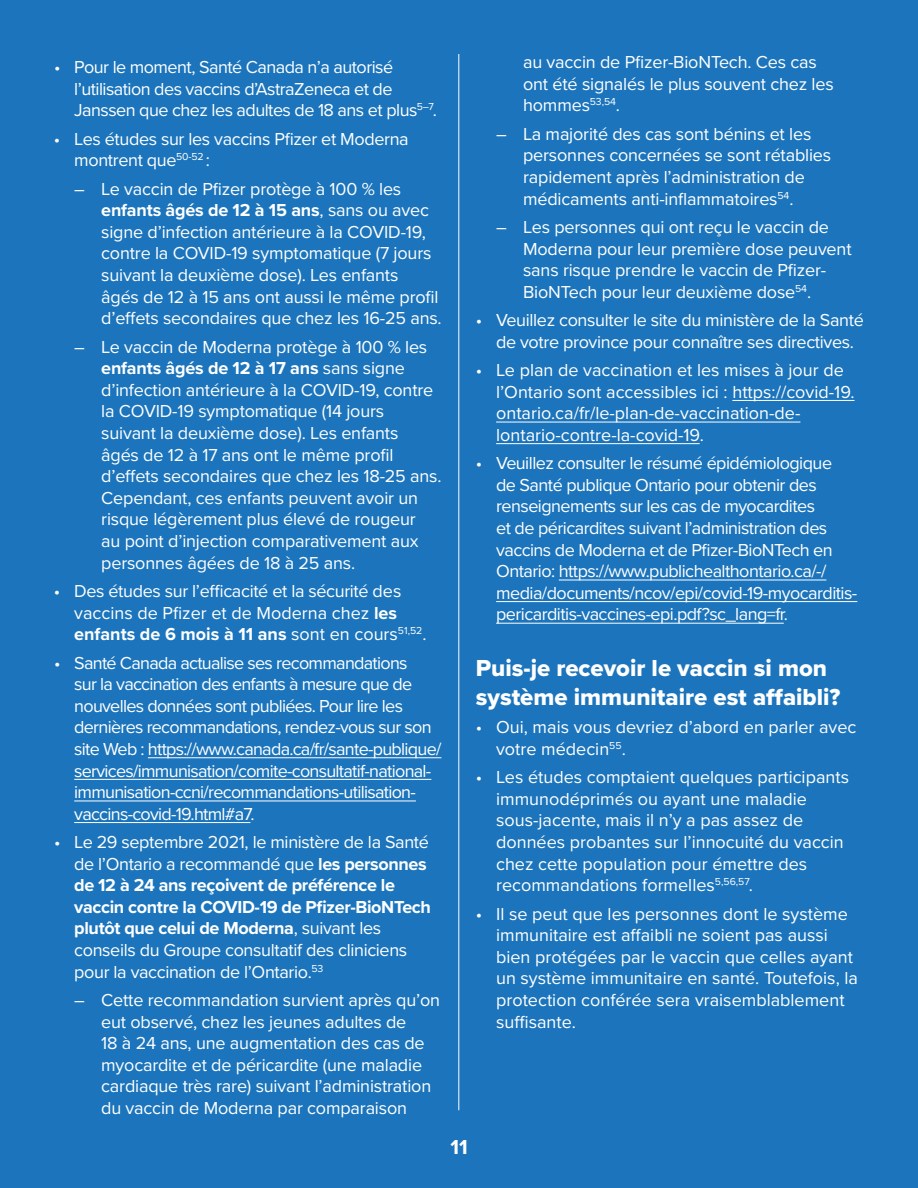
<style>
.page{position:relative;width:918px;height:1188px;background:#1c75bc}
.page>*{position:absolute;margin:0;border:0;box-sizing:border-box;transform-origin:0 0}
.t1{font:24px/28.8px "Proxima Nova Extrabld";color:#fff}
.t2{font:700 21px "Proxima Nova";color:#fff}
.t3{font:18px/21.6px "Proxima Nova";letter-spacing:-.01em;color:#fff}
.t4{font:18px/21.6px "Proxima Nova";letter-spacing:-.03em;color:#fff}
.t5{font:18px/21.6px "Proxima Nova";letter-spacing:-.04em;color:#fff}
.s1{font-weight:700}
</style>
<div class="page">
<hr style="left:732px;top:400px;width:123px;height:1px;background:#fff">
<hr style="left:496px;top:422px;width:304px;height:1px;background:#fff">
<hr style="left:496px;top:443px;width:204px;height:1px;background:#fff">
<hr style="left:559px;top:580px;width:267px;height:1px;background:#fff">
<hr style="left:496px;top:601px;width:361px;height:1px;background:#fff">
<hr style="left:496px;top:623px;width:288px;height:1px;background:#fff">
<hr style="left:148px;top:757px;width:293px;height:1px;background:#fff">
<hr style="left:74px;top:779px;width:357px;height:1px;background:#fff">
<hr style="left:74px;top:800px;width:342px;height:1px;background:#fff">
<hr style="left:74px;top:822px;width:176px;height:1px;background:#fff">
<hr style="left:459px;top:54px;width:1px;height:1056px;background:#fff">
<p class="t4" style="left:74px;top:56px;width:364px;text-indent:-20px">• Pour le moment, Santé Canada n’a autorisé l’utilisation des vaccins d’AstraZeneca et de<br>Janssen que chez les adultes de 18 ans et plus<sup>5–7</sup>.</p>
<p class="t3" style="left:74px;top:127px;width:336px;text-indent:-20px">• Les études sur les vaccins Pfizer et Moderna montrent que<sup>50-52</sup> :</p>
<p class="t3" style="left:101px;top:177px;width:342px;text-indent:-27px">― Le vaccin de Pfizer protège à 100 % les <span class="s1">enfants âgés de 12 à 15 ans</span>, sans ou avec signe d’infection antérieure à la COVID-19, contre la COVID-19 symptomatique (7 jours suivant la deuxième dose). Les enfants<br>âgés de 12 à 15 ans ont aussi le même profil d’effets secondaires que chez les 16-25 ans.</p>
<p class="t3" style="left:101px;top:335px;width:342px;text-indent:-27px">― Le vaccin de Moderna protège à 100 % les <span class="s1">enfants âgés de 12 à 17 ans</span> sans signe d’infection antérieure à la COVID-19, contre la COVID-19 symptomatique (14 jours suivant la deuxième dose). Les enfants<br>âgés de 12 à 17 ans ont le même profil d’effets secondaires que chez les 18-25 ans.<br>Cependant, ces enfants peuvent avoir un risque légèrement plus élevé de rougeur<br>au point d’injection comparativement aux personnes âgées de 18 à 25 ans.</p>
<p class="t3" style="left:74px;top:579px;width:354px;text-indent:-20px">• Des études sur l’efficacité et la sécurité des vaccins de Pfizer et de Moderna chez <span class="s1">les enfants de 6 mois à 11 ans</span> sont en cours<sup>51,52</sup>.</p>
<p class="t5" style="left:74px;top:651px;width:369px;text-indent:-20px">• Santé Canada actualise ses recommandations<br>sur la vaccination des enfants à mesure que de nouvelles données sont publiées. Pour lire les dernières recommandations, rendez-vous sur son site Web : https://www.canada.ca/fr/sante-publique/ services/immunisation/comite-consultatif-national&shy;immunisation-ccni/recommandations-utilisation&shy;vaccins-covid-19.html#a7.</p>
<p class="t3" style="left:74px;top:830px;width:358px;text-indent:-20px">• Le 29 septembre 2021, le ministère de la Santé de l’Ontario a recommandé que <span class="s1">les personnes de 12 à 24 ans reçoivent de préférence le vaccin contre la COVID-19 de Pfizer-BioNTech plutôt que celui de Moderna</span>, suivant les conseils du Groupe consultatif des cliniciens pour la vaccination de l’Ontario.<sup>53</sup></p>
<p class="t3" style="left:101px;top:988px;width:340px;text-indent:-27px">― Cette recommandation survient après qu’on eut observé, chez les jeunes adultes de<br>18 à 24 ans, une augmentation des cas de myocardite et de péricardite (une maladie cardiaque très rare) suivant l’administration du vaccin de Moderna par comparaison</p>
<p class="t2" style="left:450px;top:1132px;width:19px">11</p>
<p class="t3" style="left:523px;top:51px;width:312px">au vaccin de Pfizer-BioNTech. Ces cas ont été signalés le plus souvent chez les hommes<sup>53,54</sup>.</p>
<p class="t3" style="left:523px;top:122px;width:310px;text-indent:-27px">― La majorité des cas sont bénins et les personnes concernées se sont rétablies rapidement après l’administration de médicaments anti-inflammatoires<sup>54</sup>.</p>
<p class="t3" style="left:523px;top:215px;width:330px;text-indent:-27px">― Les personnes qui ont reçu le vaccin de Moderna pour leur première dose peuvent sans risque prendre le vaccin de Pfizer-BioNTech pour leur deuxième dose<sup>54</sup>.</p>
<p class="t3" style="left:476px;top:308px;width:389px;text-align:center">• Veuillez consulter le site du ministère de la Santé de votre province pour connaître ses directives.</p>
<p class="t3" style="left:496px;top:358px;width:360px;text-indent:-20px">• Le plan de vaccination et les mises à jour de l’Ontario sont accessibles ici : https://covid-19. ontario.ca/fr/le-plan-de-vaccination-de&shy;lontario-contre-la-covid-19.</p>
<p class="t4" style="left:496px;top:452px;width:363px;text-indent:-20px">• Veuillez consulter le résumé épidémiologique<br>de Santé publique Ontario pour obtenir des renseignements sur les cas de myocardites<br>et de péricardites suivant l’administration des vaccins de Moderna et de Pfizer-BioNTech en Ontario: https://www.publichealthontario.ca/-/ media/documents/ncov/epi/covid-19-myocarditis&shy;pericarditis-vaccines-epi.pdf?sc_lang=fr.</p>
<h1 class="t1" style="left:476px;top:653px;width:366px">Puis-je recevoir le vaccin si mon système immunitaire est affaibli?</h1>
<p class="t3" style="left:496px;top:716px;width:362px;text-indent:-20px">• Oui, mais vous devriez d’abord en parler avec votre médecin<sup>55</sup>.</p>
<p class="t3" style="left:496px;top:766px;width:354px;text-indent:-20px">• Les études comptaient quelques participants immunodéprimés ou ayant une maladie sous-jacente, mais il n’y a pas assez de données probantes sur l’innocuité du vaccin chez cette population pour émettre des recommandations formelles<sup>5,56,57</sup>.</p>
<p class="t3" style="left:496px;top:902px;width:363px;text-indent:-20px">• Il se peut que les personnes dont le système immunitaire est affaibli ne soient pas aussi bien protégées par le vaccin que celles ayant un système immunitaire en santé. Toutefois, la protection conférée sera vraisemblablement suffisante.</p>
</div>
